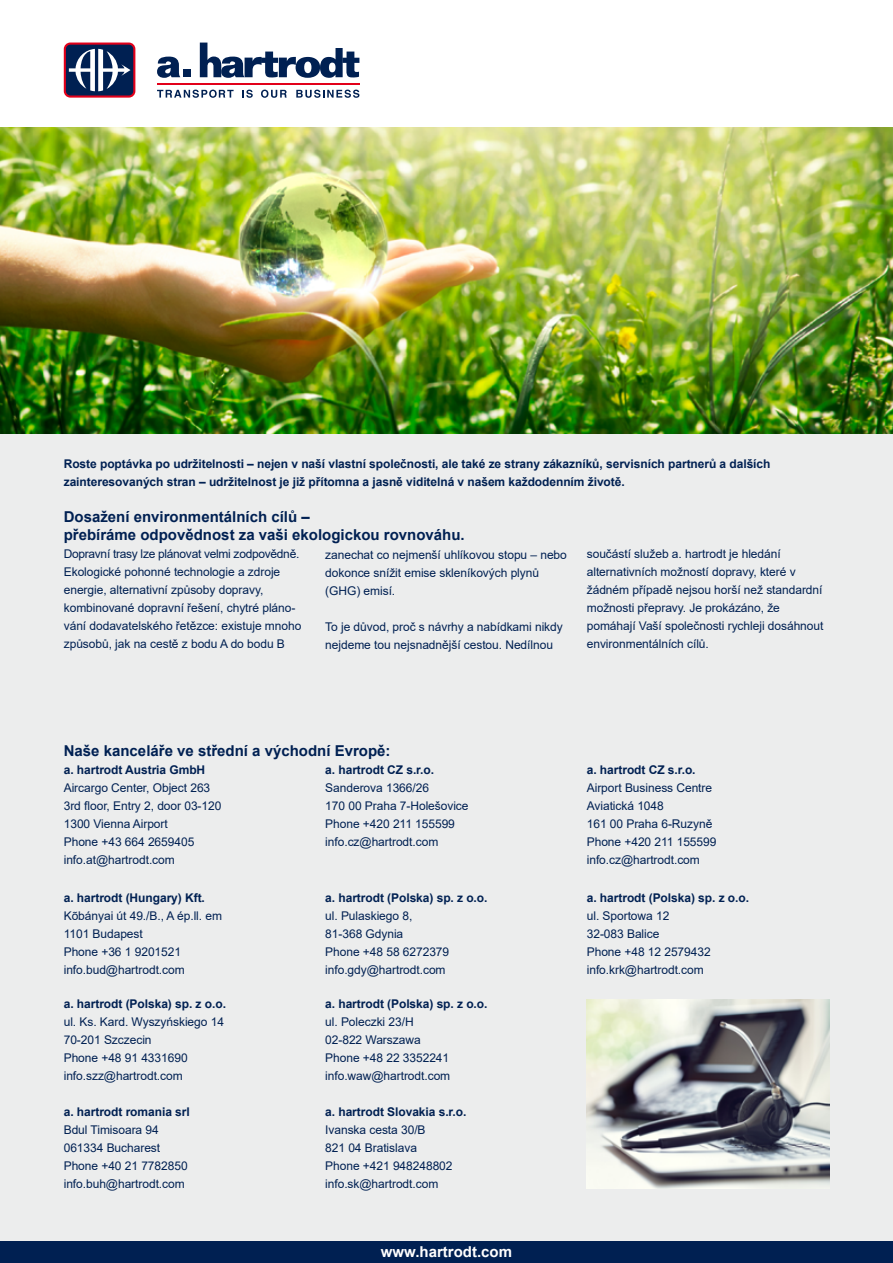
<style>
.page{position:relative;width:893px;height:1263px;background:#fff}
.page>*{position:absolute;margin:0;border:0;box-sizing:border-box;transform-origin:0 0}
.t1{font:700 15px/18px "Arial";color:#002052}
.t2{font:700 15px "Arial";color:#fff}
.t3{font:12px/18px "Arial";letter-spacing:-.005em;color:#002052}
.t4{font:700 12px/18px "Arial";letter-spacing:-.005em;color:#002052}
</style>
<div class="page">
<div style="left:0;top:180px;width:893px;height:1083px;background:#eceded"></div>
<svg style="left:157px;top:57px;width:23px;height:21px"></svg>
<hr style="left:157px;top:83px;width:202px;height:1px;background:#e2001a">
<svg style="left:157px;top:90px;width:77px;height:8px"></svg>
<svg style="left:242px;top:90px;width:11px;height:8px"></svg>
<svg style="left:261px;top:90px;width:26px;height:8px"></svg>
<svg style="left:296px;top:90px;width:63px;height:8px"></svg>
<div style="left:183px;top:69px;width:7px;height:8px;background:#002052"></div>
<svg style="left:200px;top:43px;width:159px;height:35px"></svg>
<svg style="left:64px;top:43px;width:71px;height:55px"></svg>
<img style="left:0;top:128px;width:893px;height:306px">
<div style="left:0;top:1242px;width:893px;height:21px;background:#002052"></div>
<img style="left:587px;top:999px;width:242px;height:189px">
<p class="t4" style="left:64px;top:455px;width:708px">Roste poptávka po udržitelnosti – nejen v naší vlastní společnosti, ale také ze strany zákazníků, servisních partnerů a dalších zainteresovaných stran – udržitelnost je již přítomna a jasně viditelná v našem každodenním životě.</p>
<p class="t1" style="left:64px;top:508px;width:402px">Dosažení environmentálních cílů –<br>přebíráme odpovědnost za vaši ekologickou rovnováhu.</p>
<p class="t3" style="left:64px;top:545px;width:239px">Dopravní trasy lze plánovat velmi zodpovědně.<br>Ekologické pohonné technologie a zdroje energie, alternativní způsoby dopravy, kombinované dopravní řešení, chytré pláno&shy;vání dodavatelského řetězce: existuje mnoho způsobů, jak na cestě z bodu A do bodu B</p>
<p class="t3" style="left:325px;top:545px;width:243px">zanechat co nejmenší uhlíkovou stopu – nebo dokonce snížit emise skleníkových plynů (GHG) emisí.</p>
<p class="t3" style="left:325px;top:617px;width:239px">To je důvod, proč s návrhy a nabídkami nikdy nejdeme tou nejsnadnější cestou. Nedílnou</p>
<p class="t3" style="left:587px;top:545px;width:238px">součástí služeb a. hartrodt je hledání alternativních možností dopravy, které v žádném případě nejsou horší než standardní možnosti přepravy. Je prokázáno, že pomáhají Vaší společnosti rychleji dosáhnout environmentálních cílů.</p>
<p class="t1" style="left:64px;top:741px;width:328px">Naše kanceláře ve střední a východní Evropě:</p>
<p class="t4" style="left:64px;top:761px;width:143px">a. hartrodt Austria GmbH</p>
<p class="t3" style="left:64px;top:779px;width:159px">Aircargo Center, Object 263<br>3rd floor, Entry 2, door 03-120<br>1300 Vienna Airport<br>Phone +43 664 2659405 info.at@hartrodt.com</p>
<p class="t4" style="left:64px;top:889px;width:143px">a. hartrodt (Hungary) Kft.</p>
<p class="t3" style="left:64px;top:906px;width:160px">Kõbányai út 49./B., A ép.ll. em<br>1101 Budapest<br>Phone +36 1 9201521 info.bud@hartrodt.com</p>
<p class="t4" style="left:64px;top:995px;width:164px">a. hartrodt (Polska) sp. z o.o.</p>
<p class="t3" style="left:64px;top:1013px;width:162px">ul. Ks. Kard. Wyszyńskiego 14<br>70-201 Szczecin<br>Phone +48 91 4331690 info.szz@hartrodt.com</p>
<p class="t4" style="left:64px;top:1102px;width:128px">a. hartrodt romania srl</p>
<p class="t3" style="left:64px;top:1120px;width:125px">Bdul Timisoara 94<br>061334 Bucharest<br>Phone +40 21 7782850 info.buh@hartrodt.com</p>
<p class="t4" style="left:325px;top:761px;width:110px">a. hartrodt CZ s.r.o.</p>
<p class="t3" style="left:325px;top:779px;width:145px">Sanderova 1366/26<br>170 00 Praha 7-Holešovice<br>Phone +420 211 155599 info.cz@hartrodt.com</p>
<p class="t4" style="left:325px;top:889px;width:164px">a. hartrodt (Polska) sp. z o.o.</p>
<p class="t3" style="left:325px;top:906px;width:125px">ul. Pulaskiego 8,<br>81-368 Gdynia<br>Phone +48 58 6272379 info.gdy@hartrodt.com</p>
<p class="t4" style="left:325px;top:995px;width:164px">a. hartrodt (Polska) sp. z o.o.</p>
<p class="t3" style="left:325px;top:1013px;width:127px">ul. Poleczki 23/H<br>02-822 Warszawa<br>Phone +48 22 3352241 info.waw@hartrodt.com</p>
<p class="t4" style="left:325px;top:1102px;width:143px">a. hartrodt Slovakia s.r.o.</p>
<p class="t3" style="left:325px;top:1120px;width:129px">Ivanska cesta 30/B<br>821 04 Bratislava<br>Phone +421 948248802 info.sk@hartrodt.com</p>
<p class="t2" style="left:381px;top:1241px;width:133px">www.hartrodt.com</p>
<p class="t4" style="left:587px;top:761px;width:110px">a. hartrodt CZ s.r.o.</p>
<p class="t3" style="left:587px;top:779px;width:131px">Airport Business Centre<br>Aviatická 1048<br>161 00 Praha 6-Ruzyně<br>Phone +420 211 155599 info.cz@hartrodt.com</p>
<p class="t4" style="left:587px;top:889px;width:164px">a. hartrodt (Polska) sp. z o.o.</p>
<p class="t3" style="left:587px;top:906px;width:125px">ul. Sportowa 12<br>32-083 Balice<br>Phone +48 12 2579432 info.krk@hartrodt.com</p>
</div>
